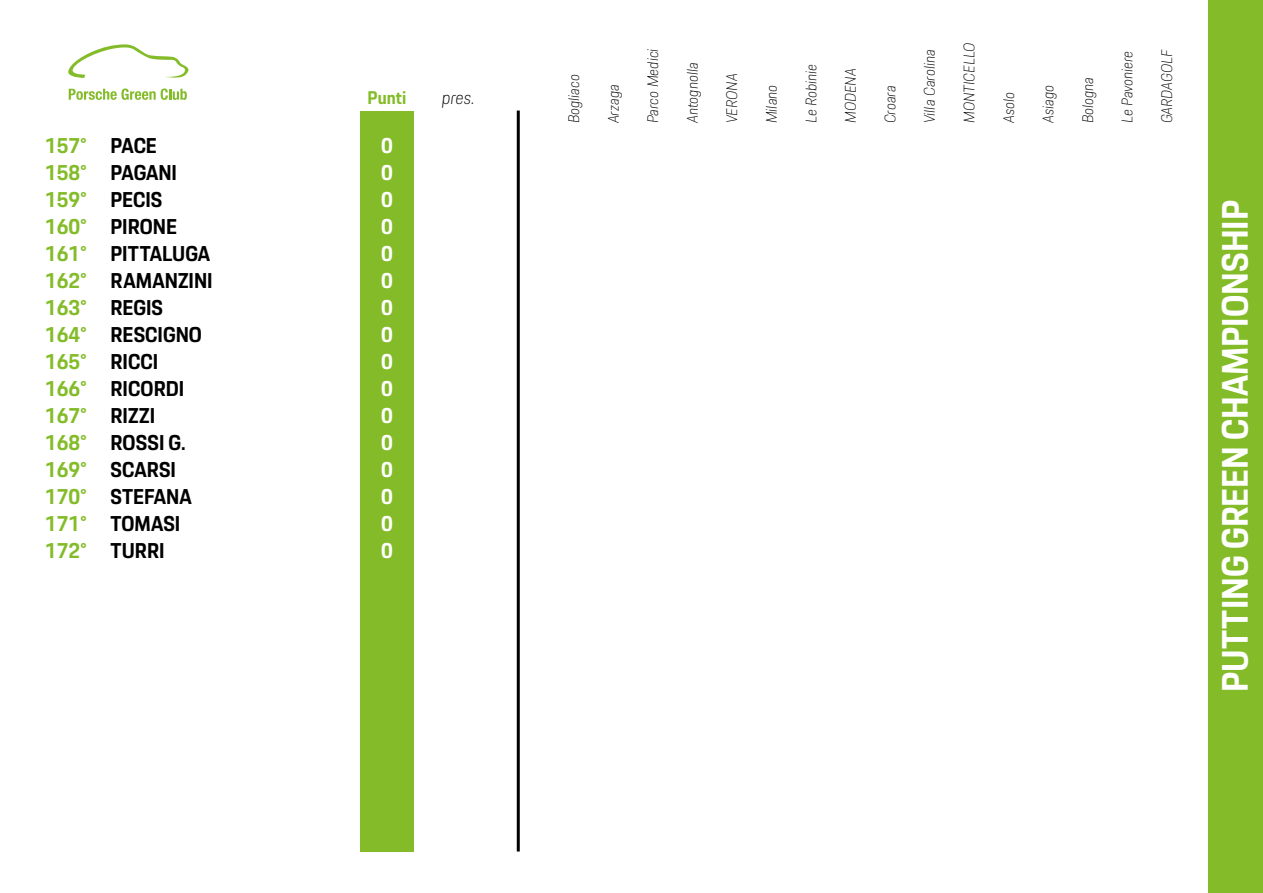
<style>
.page{position:relative;width:1263px;height:893px;background:#fff}
.page>*{position:absolute;margin:0;border:0;box-sizing:border-box;transform-origin:0 0}
.t1{font:700 36px "Porsche Next";color:#fff}
.t2{font:700 21px "Porsche Next";color:#000}
.t3{font:700 21px "Porsche Next";color:#84bc29}
.t4{font:700 21px "Porsche Next";color:#fff}
.t5{font:700 18px "Porsche Next";letter-spacing:.005em;color:#84bc29}
.t6{font:italic 100 18px "Porsche Next";color:#000}
.t7{font:italic 100 15px "Porsche Next";color:#000}
</style>
<div class="page">
<svg style="left:69px;top:89px;width:118px;height:11px"></svg>
<svg style="left:68px;top:44px;width:121px;height:34px"></svg>
<div style="left:360px;top:111px;width:54px;height:740px;background:#84bc29"></div>
<hr style="left:517px;top:111px;width:3px;height:740px;background:#000">
<div style="left:1209px;top:0;width:54px;height:893px;background:#84bc29"></div>
<p class="t3" style="left:45px;top:132px;width:44px">157°</p>
<p class="t3" style="left:45px;top:159px;width:44px">158°</p>
<p class="t3" style="left:45px;top:186px;width:44px">159°</p>
<p class="t3" style="left:45px;top:213px;width:44px">160°</p>
<p class="t3" style="left:45px;top:240px;width:44px">161°</p>
<p class="t3" style="left:45px;top:267px;width:44px">162°</p>
<p class="t3" style="left:45px;top:294px;width:44px">163°</p>
<p class="t3" style="left:45px;top:321px;width:44px">164°</p>
<p class="t3" style="left:45px;top:348px;width:44px">165°</p>
<p class="t3" style="left:45px;top:375px;width:44px">166°</p>
<p class="t3" style="left:45px;top:402px;width:44px">167°</p>
<p class="t3" style="left:45px;top:429px;width:44px">168°</p>
<p class="t3" style="left:45px;top:456px;width:44px">169°</p>
<p class="t3" style="left:45px;top:483px;width:44px">170°</p>
<p class="t3" style="left:45px;top:510px;width:44px">171°</p>
<p class="t3" style="left:45px;top:537px;width:44px">172°</p>
<p class="t2" style="left:111px;top:132px;width:48px">PACE</p>
<p class="t2" style="left:111px;top:159px;width:68px">PAGANI</p>
<p class="t2" style="left:111px;top:186px;width:53px">PECIS</p>
<p class="t2" style="left:111px;top:213px;width:68px">PIRONE</p>
<p class="t2" style="left:111px;top:240px;width:101px">PITTALUGA</p>
<p class="t2" style="left:111px;top:267px;width:104px">RAMANZINI</p>
<p class="t2" style="left:111px;top:294px;width:54px">REGIS</p>
<p class="t2" style="left:111px;top:321px;width:93px">RESCIGNO</p>
<p class="t2" style="left:111px;top:348px;width:49px">RICCI</p>
<p class="t2" style="left:111px;top:375px;width:75px">RICORDI</p>
<p class="t2" style="left:111px;top:402px;width:46px">RIZZI</p>
<p class="t2" style="left:111px;top:429px;width:77px">ROSSI G.</p>
<p class="t2" style="left:111px;top:456px;width:67px">SCARSI</p>
<p class="t2" style="left:111px;top:483px;width:83px">STEFANA</p>
<p class="t2" style="left:111px;top:510px;width:71px">TOMASI</p>
<p class="t2" style="left:111px;top:537px;width:55px">TURRI</p>
<p class="t5" style="left:368px;top:86px;width:40px">Punti</p>
<p class="t6" style="left:442px;top:86px;width:34px">pres.</p>
<p class="t4" style="left:381px;top:132px;width:13px">0</p>
<p class="t4" style="left:381px;top:159px;width:13px">0</p>
<p class="t4" style="left:381px;top:186px;width:13px">0</p>
<p class="t4" style="left:381px;top:213px;width:13px">0</p>
<p class="t4" style="left:381px;top:240px;width:13px">0</p>
<p class="t4" style="left:381px;top:267px;width:13px">0</p>
<p class="t4" style="left:381px;top:294px;width:13px">0</p>
<p class="t4" style="left:381px;top:321px;width:13px">0</p>
<p class="t4" style="left:381px;top:348px;width:13px">0</p>
<p class="t4" style="left:381px;top:375px;width:13px">0</p>
<p class="t4" style="left:381px;top:402px;width:13px">0</p>
<p class="t4" style="left:381px;top:429px;width:13px">0</p>
<p class="t4" style="left:381px;top:456px;width:13px">0</p>
<p class="t4" style="left:381px;top:483px;width:13px">0</p>
<p class="t4" style="left:381px;top:510px;width:13px">0</p>
<p class="t4" style="left:381px;top:537px;width:13px">0</p>
<p class="t7" style="left:564px;top:123px;width:51px;rotate:-90deg">Bogliaco</p>
<p class="t7" style="left:603px;top:123px;width:40px;rotate:-90deg">Arzaga</p>
<p class="t7" style="left:643px;top:123px;width:76px;rotate:-90deg">Parco Medici</p>
<p class="t7" style="left:682px;top:123px;width:62px;rotate:-90deg">Antognolla</p>
<p class="t7" style="left:722px;top:123px;width:51px;rotate:-90deg">VERONA</p>
<p class="t7" style="left:761px;top:123px;width:40px;rotate:-90deg">Milano</p>
<p class="t7" style="left:801px;top:123px;width:61px;rotate:-90deg">Le Robinie</p>
<p class="t7" style="left:840px;top:123px;width:56px;rotate:-90deg">MODENA</p>
<p class="t7" style="left:880px;top:123px;width:39px;rotate:-90deg">Croara</p>
<p class="t7" style="left:919px;top:123px;width:75px;rotate:-90deg">Villa Carolina</p>
<p class="t7" style="left:959px;top:123px;width:82px;rotate:-90deg">MONTICELLO</p>
<p class="t7" style="left:999px;top:123px;width:32px;rotate:-90deg">Asolo</p>
<p class="t7" style="left:1038px;top:123px;width:39px;rotate:-90deg">Asiago</p>
<p class="t7" style="left:1078px;top:123px;width:48px;rotate:-90deg">Bologna</p>
<p class="t7" style="left:1117px;top:123px;width:74px;rotate:-90deg">Le Pavoniere</p>
<p class="t7" style="left:1157px;top:123px;width:75px;rotate:-90deg">GARDAGOLF</p>
<p class="t1" style="left:1211px;top:692px;width:493px;rotate:-90deg">PUTTING GREEN CHAMPIONSHIP</p>
</div>
